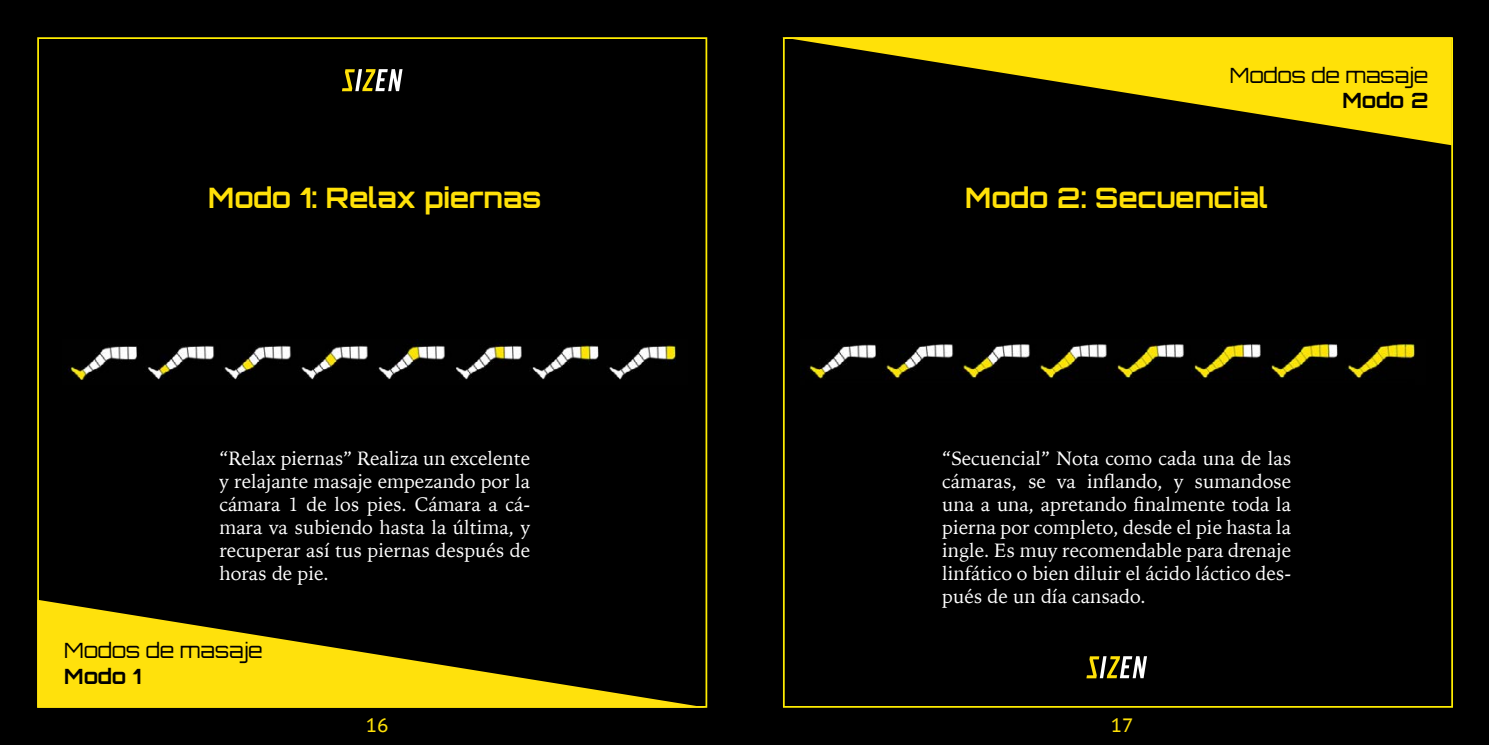
<style>
.page{position:relative;width:1489px;height:745px;background:#fff}
.page>*{position:absolute;margin:0;border:0;box-sizing:border-box;transform-origin:0 0}
.t1{font:700 28.18px "Orbitron";color:#ffe108}
.t2{font:300 21px "Orbitron";letter-spacing:-.01em;color:#000}
.t3{font:700 21px "Orbitron";color:#000}
.t4{font:19.25px/23.1px "Iowan Old Style";color:#fff;text-align:justify}
.t5{font:19.25px "PT Sans Caption";color:#ffe108}
</style>
<div class="page">
<div style="left:0;top:0;width:744px;height:744px;background:#000"></div>
<svg style="left:37px;top:599px;width:670px;height:108px"></svg>
<div style="left:744px;top:0;width:744px;height:744px;background:#000"></div>
<svg style="left:782px;top:37px;width:669px;height:108px"></svg>
<svg style="left:1086px;top:656px;width:61px;height:22px"></svg>
<svg style="left:342px;top:69px;width:60px;height:22px"></svg>
<img style="left:65px;top:339px;width:611px;height:41px">
<img style="left:800px;top:339px;width:615px;height:41px">
<h1 class="t1" style="left:208px;top:181px;width:334px">Modo 1: Relax piernas</h1>
<p class="t4" style="left:219px;top:445px;width:312px">“Relax piernas” Realiza un excelente y relajante masaje empezando por la cámara 1 de los pies. Cámara a cá&shy;mara va subiendo hasta la última, y recuperar así tus piernas después de horas de pie.</p>
<p class="t2" style="left:64px;top:636px;width:200px">Modos de masaje</p>
<p class="t3" style="left:64px;top:663px;width:78px">Modo 1</p>
<p class="t2" style="left:1229px;top:61px;width:200px">Modos de masaje</p>
<p class="t3" style="left:1342px;top:87px;width:87px">Modo 2</p>
<h1 class="t1" style="left:965px;top:181px;width:304px">Modo 2: Secuencial</h1>
<p class="t4" style="left:942px;top:445px;width:350px">“Secuencial” Nota como cada una de las cámaras, se va inflando, y sumandose una a una, apretando finalmente toda la pierna por completo, desde el pie hasta la ingle. Es muy recomendable para drenaje linfático o bien diluir el ácido láctico des&shy;pués de un día cansado.</p>
<p class="t5" style="left:366px;top:712px;width:24px">16</p>
<p class="t5" style="left:1110px;top:712px;width:24px">17</p>
</div>
